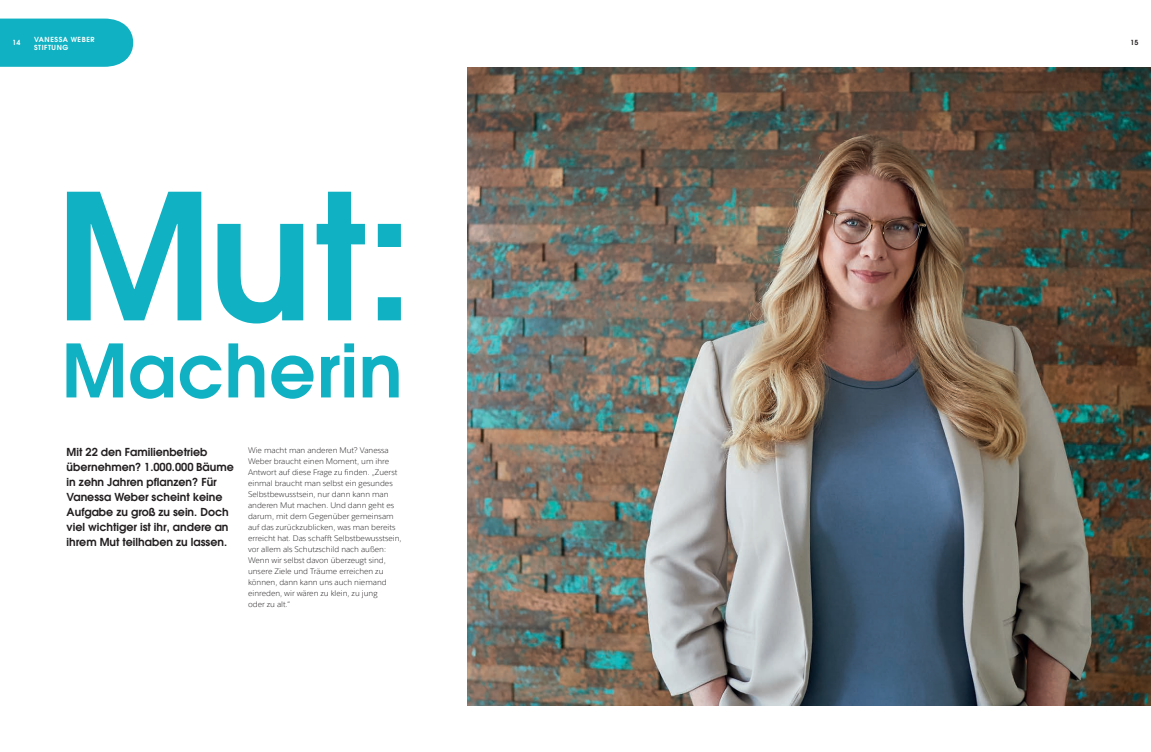
<style>
.page{position:relative;width:1151px;height:752px;background:#fff}
.page>*{position:absolute;margin:0;border:0;box-sizing:border-box;transform-origin:0 0}
.t1{font:600 173.7px "Avant Garde";color:#10b1c2}
.t2{font:600 72.9px "Avant Garde";letter-spacing:.01em;color:#10b1c2}
.t3{font:600 11px/15px "Avant Garde";color:#231f20}
.t4{font:300 8px/11px "Salesforce Sans";color:#231f20}
.t5{font:600 7px/8px "Avant Garde";letter-spacing:.08em;color:#fff}
.t6{font:600 7px "Avant Garde";color:#231f20}
</style>
<div class="page">
<img style="left:467px;top:67px;width:684px;height:638px">
<div style="left:0;top:19px;width:133px;height:48px;background:#10b1c2"></div>
<p class="t5" style="left:34px;top:36px;width:62px">VANESSA WEBER<br>STIFTUNG</p>
<p class="t5" style="left:13px;top:38px;width:9px">14</p>
<p class="t6" style="left:1130px;top:38px;width:9px">15</p>
<h1 class="t1" style="left:56px;top:143px;width:359px">Mut:</h1>
<h2 class="t2" style="left:62px;top:323px;width:342px">Macherin</h2>
<h3 class="t3" style="left:67px;top:443px;width:169px">Mit 22 den Familienbetrieb übernehmen? 1.000.000 Bäume in zehn Jahren pflanzen? Für<br>Vanessa Weber scheint keine<br>Aufgabe zu groß zu sein. Doch viel wichtiger ist ihr, andere an ihrem Mut teilhaben zu lassen.</h3>
<p class="t4" style="left:248px;top:444px;width:155px">Wie macht man anderen Mut? Vanessa Weber braucht einen Moment, um ihre Antwort auf diese Frage zu finden. „Zuerst einmal braucht man selbst ein gesundes Selbstbewusstsein, nur dann kann man anderen Mut machen. Und dann geht es darum, mit dem Gegenüber gemeinsam auf das zurückzublicken, was man bereits erreicht hat. Das schafft Selbstbewusstsein, vor allem als Schutzschild nach außen:<br>Wenn wir selbst davon überzeugt sind, unsere Ziele und Träume erreichen zu können, dann kann uns auch niemand einreden, wir wären zu klein, zu jung<br>oder zu alt.“</p>
</div>
